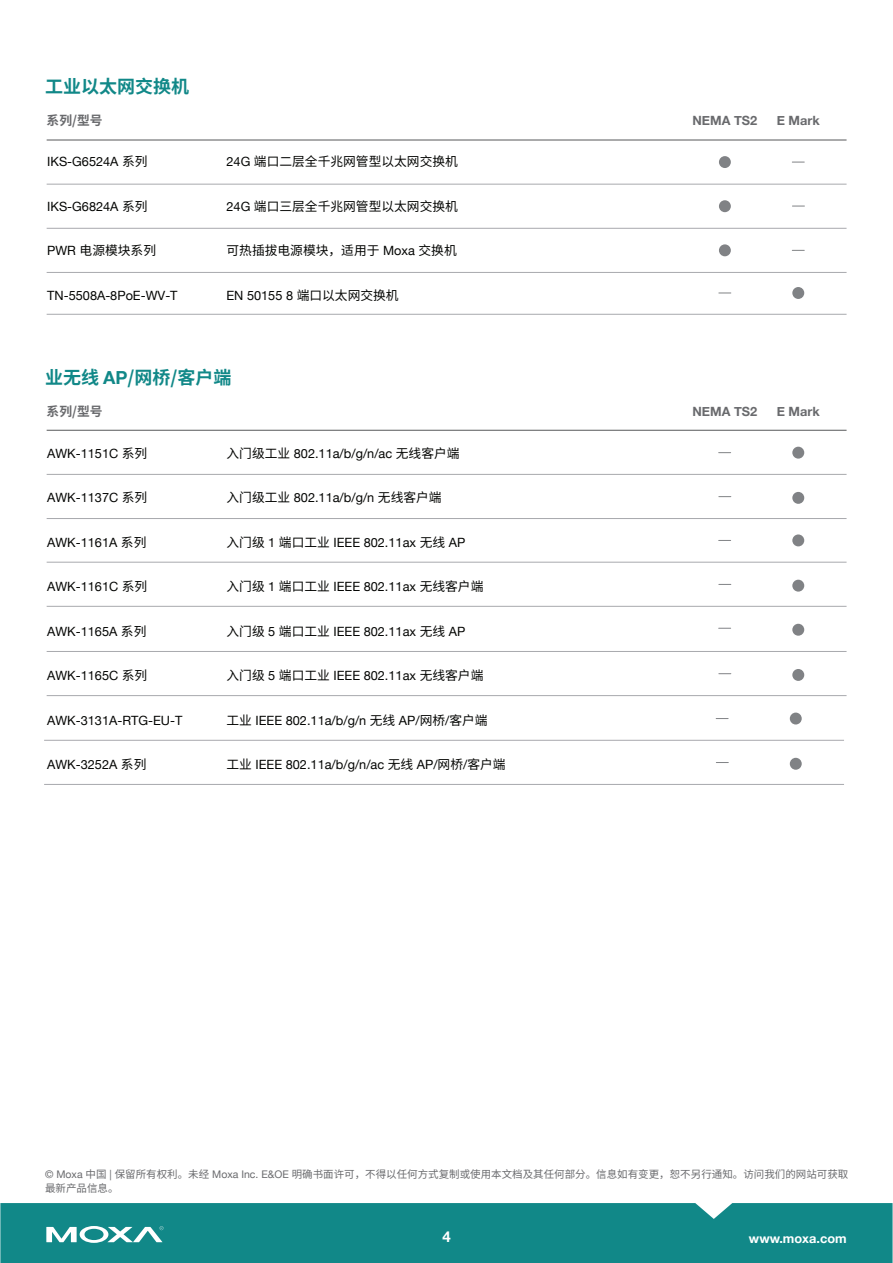
<style>
.page{position:relative;width:893px;height:1263px;background:#fff}
.page>*{position:absolute;margin:0;border:0;box-sizing:border-box;transform-origin:0 0}
.t1{font:700 18px "Source Han Sans SC";color:#188}
.t2{font:700 15px "Helvetica Neue";color:#fff}
.t3{font:12.75px "Helvetica Neue";color:#040503}
.t4{font:12.75px "Source Han Sans SC";color:#040503}
.t5{font:700 12.75px "Helvetica Neue";color:#696a6d}
.t6{font:700 12.75px "Helvetica Neue";color:#fff}
.t7{font:700 12.75px "Source Han Sans SC";color:#696a6d}
.t8{font:10.5px/13.5px "Source Han Sans SC";color:#696a6d}
.s1{font-family:"Source Han Sans SC"}
.s2{font-family:"Helvetica Neue"}
</style>
<div class="page">
<div style="left:0;top:1203px;width:892px;height:60px;background:#188"></div>
<svg style="left:46px;top:1226px;width:118px;height:17px"></svg>
<hr style="left:47px;top:140px;width:799px;height:1px;background:#57585a">
<hr style="left:47px;top:184px;width:799px;height:1px;background:#a8a9ad">
<hr style="left:47px;top:228px;width:799px;height:1px;background:#a8a9ad">
<hr style="left:47px;top:272px;width:799px;height:1px;background:#a8a9ad">
<div style="left:719px;top:156px;width:12px;height:12px;background:#808285;border-radius:50%"></div>
<div style="left:719px;top:244px;width:12px;height:12px;background:#808285;border-radius:50%"></div>
<div style="left:719px;top:200px;width:12px;height:12px;background:#808285;border-radius:50%"></div>
<svg style="left:792px;top:162px;width:12px;height:1px"></svg>
<svg style="left:792px;top:206px;width:12px;height:1px"></svg>
<svg style="left:792px;top:250px;width:12px;height:1px"></svg>
<hr style="left:47px;top:430px;width:799px;height:1px;background:#57585a">
<hr style="left:47px;top:474px;width:799px;height:1px;background:#a8a9ad">
<hr style="left:47px;top:518px;width:799px;height:1px;background:#a8a9ad">
<div style="left:792px;top:447px;width:12px;height:12px;background:#808285;border-radius:50%"></div>
<div style="left:792px;top:492px;width:12px;height:12px;background:#808285;border-radius:50%"></div>
<svg style="left:719px;top:452px;width:12px;height:1px"></svg>
<svg style="left:719px;top:496px;width:12px;height:1px"></svg>
<hr style="left:47px;top:562px;width:799px;height:1px;background:#a8a9ad">
<hr style="left:47px;top:606px;width:799px;height:1px;background:#a8a9ad">
<div style="left:792px;top:534px;width:12px;height:12px;background:#808285;border-radius:50%"></div>
<div style="left:792px;top:580px;width:12px;height:12px;background:#808285;border-radius:50%"></div>
<svg style="left:719px;top:540px;width:12px;height:1px"></svg>
<svg style="left:719px;top:584px;width:12px;height:1px"></svg>
<hr style="left:47px;top:651px;width:799px;height:1px;background:#a8a9ad">
<hr style="left:47px;top:695px;width:799px;height:1px;background:#a8a9ad">
<div style="left:792px;top:624px;width:12px;height:12px;background:#808285;border-radius:50%"></div>
<div style="left:792px;top:669px;width:12px;height:12px;background:#808285;border-radius:50%"></div>
<svg style="left:719px;top:628px;width:12px;height:1px"></svg>
<svg style="left:719px;top:673px;width:12px;height:1px"></svg>
<hr style="left:44px;top:740px;width:800px;height:1px;background:#a8a9ad">
<hr style="left:44px;top:784px;width:800px;height:1px;background:#a8a9ad">
<div style="left:790px;top:713px;width:12px;height:11px;background:#808285;border-radius:50%"></div>
<div style="left:790px;top:758px;width:12px;height:12px;background:#808285;border-radius:50%"></div>
<svg style="left:716px;top:718px;width:12px;height:1px"></svg>
<svg style="left:716px;top:762px;width:12px;height:1px"></svg>
<hr style="left:47px;top:314px;width:799px;height:1px;background:#a8a9ad">
<div style="left:792px;top:287px;width:12px;height:12px;background:#808285;border-radius:50%"></div>
<svg style="left:719px;top:293px;width:12px;height:1px"></svg>
<h1 class="t1" style="left:45px;top:76px;width:145px">工业以太网交换机</h1>
<p class="t7" style="left:47px;top:113px;width:57px">系列/型号</p>
<p class="t5" style="left:692px;top:110px;width:66px">NEMA TS2</p>
<p class="t5" style="left:777px;top:110px;width:44px">E Mark</p>
<p class="t3" style="left:47px;top:153px;width:102px">IKS-G6524A <span class="s1">系列</span></p>
<p class="t4" style="left:227px;top:154px;width:233px"><span class="s2">24G</span> 端口二层全千兆网管型以太网交换机</p>
<p class="t3" style="left:47px;top:197px;width:102px">IKS-G6824A <span class="s1">系列</span></p>
<p class="t4" style="left:227px;top:199px;width:233px"><span class="s2">24G</span> 端口三层全千兆网管型以太网交换机</p>
<p class="t4" style="left:47px;top:244px;width:110px"><span class="s2">PWR</span> 电源模块系列</p>
<p class="t4" style="left:227px;top:244px;width:232px">可热插拔电源模块，适用于 <span class="s2">Moxa</span> 交换机</p>
<p class="t3" style="left:47px;top:286px;width:132px">TN-5508A-8PoE-WV-T</p>
<p class="t3" style="left:226px;top:286px;width:174px">EN 50155 8 <span class="s1">端口以太网交换机</span></p>
<h1 class="t1" style="left:45px;top:368px;width:188px">业无线 <span class="s2">AP</span>/网桥/客户端</h1>
<p class="t7" style="left:47px;top:404px;width:57px">系列/型号</p>
<p class="t5" style="left:692px;top:402px;width:66px">NEMA TS2</p>
<p class="t5" style="left:777px;top:402px;width:44px">E Mark</p>
<p class="t3" style="left:47px;top:444px;width:102px">AWK-1151C <span class="s1">系列</span></p>
<p class="t3" style="left:227px;top:444px;width:235px"><span class="s1">入门级工业</span> 802.11a/b/g/n/ac <span class="s1">无线客户端</span></p>
<p class="t3" style="left:47px;top:488px;width:102px">AWK-1137C <span class="s1">系列</span></p>
<p class="t3" style="left:227px;top:488px;width:217px"><span class="s1">入门级工业</span> 802.11a/b/g/n <span class="s1">无线客户端</span></p>
<p class="t3" style="left:47px;top:533px;width:101px">AWK-1161A <span class="s1">系列</span></p>
<p class="t3" style="left:227px;top:533px;width:240px"><span class="s1">入门级</span> 1 <span class="s1">端口工业</span> IEEE 802.11ax <span class="s1">无线</span> AP</p>
<p class="t3" style="left:47px;top:577px;width:102px">AWK-1161C <span class="s1">系列</span></p>
<p class="t3" style="left:227px;top:577px;width:258px"><span class="s1">入门级</span> 1 <span class="s1">端口工业</span> IEEE 802.11ax <span class="s1">无线客户端</span></p>
<p class="t3" style="left:47px;top:622px;width:101px">AWK-1165A <span class="s1">系列</span></p>
<p class="t3" style="left:227px;top:622px;width:240px"><span class="s1">入门级</span> 5 <span class="s1">端口工业</span> IEEE 802.11ax <span class="s1">无线</span> AP</p>
<p class="t3" style="left:47px;top:666px;width:102px">AWK-1165C <span class="s1">系列</span></p>
<p class="t3" style="left:227px;top:666px;width:258px"><span class="s1">入门级</span> 5 <span class="s1">端口工业</span> IEEE 802.11ax <span class="s1">无线客户端</span></p>
<p class="t3" style="left:47px;top:711px;width:137px">AWK-3131A-RTG-EU-T</p>
<p class="t3" style="left:227px;top:711px;width:263px"><span class="s1">工业</span> IEEE 802.11a/b/g/n <span class="s1">无线</span> AP/<span class="s1">网桥</span>/<span class="s1">客户端</span></p>
<p class="t3" style="left:47px;top:756px;width:101px">AWK-3252A <span class="s1">系列</span></p>
<p class="t3" style="left:227px;top:756px;width:281px"><span class="s1">工业</span> IEEE 802.11a/b/g/n/ac <span class="s1">无线</span> AP/<span class="s1">网桥</span>/<span class="s1">客户端</span></p>
<p class="t8" style="left:45px;top:1168px;width:805px"><span class="s2">© Moxa</span> 中国 <span class="s2">|</span> 保留所有权利。未经 <span class="s2">Moxa Inc. E&amp;OE</span> 明确书面许可，不得以任何方式复制或使用本文档及其任何部分。信息如有变更，恕不另行通知。访问我们的网站可获取最新产品信息。</p>
<p class="t2" style="left:443px;top:1225px;width:10px">4</p>
<p class="t6" style="left:749px;top:1229px;width:99px">www.moxa.com</p>
</div>
